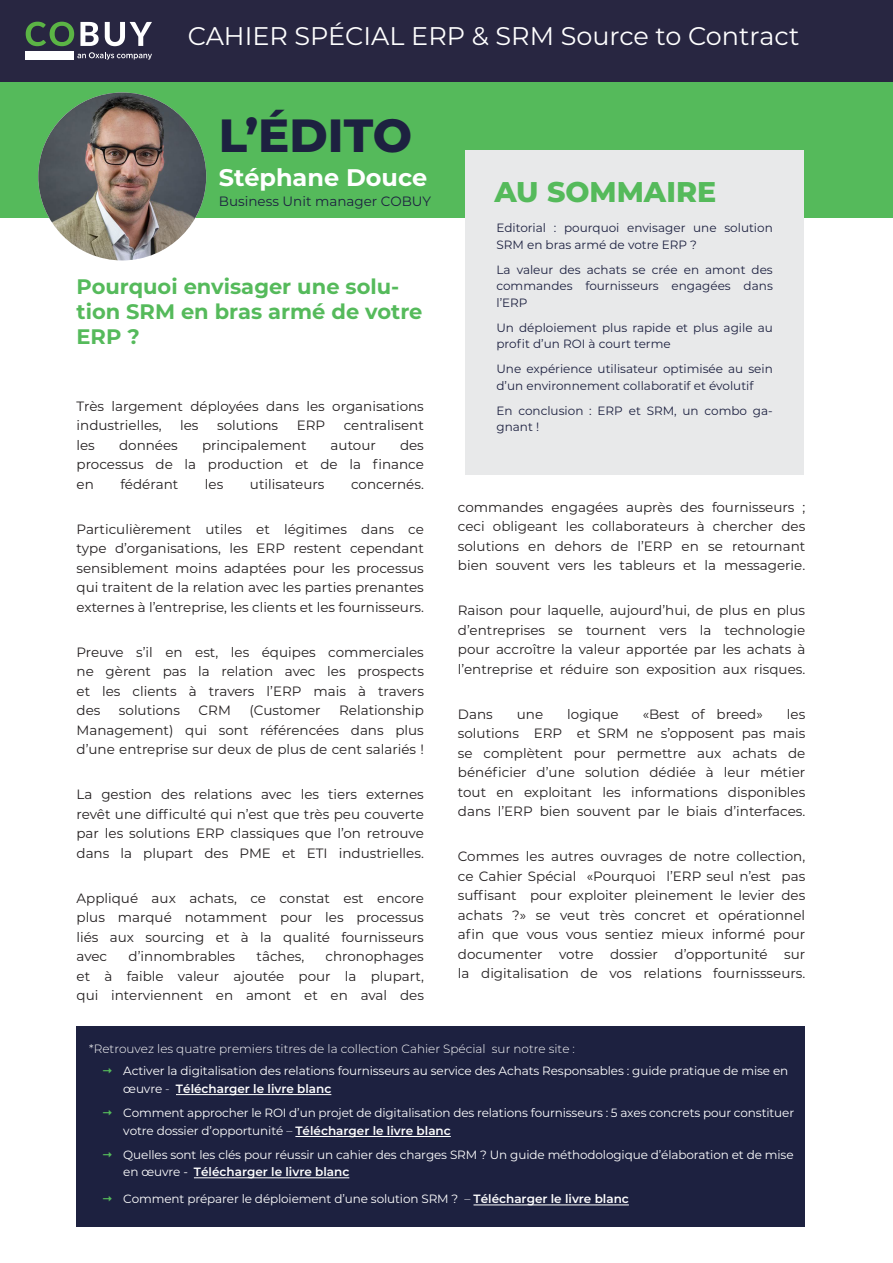
<style>
.page{position:relative;width:893px;height:1263px;background:#fff}
.page>*{position:absolute;margin:0;border:0;box-sizing:border-box;transform-origin:0 0}
.t1{font:800 46.5px "Montserrat";color:#1d2140}
.t2{font:800 28.5px "Montserrat";color:#55ba5b}
.Texte_labeur{font:25.5px "Montserrat";color:#fff}
.Auteur_édito{font:700 24px "Montserrat";color:#fff}
.Titre_vert_édito{font:700 21px/25.2px "Montserrat";color:#55ba5b}
.Labeur_édito{font:13.5px/19.5px "Montserrat";color:#231f20;text-align:justify}
.Fonction_auteur_édito{font:13.5px "Montserrat";color:#1d2140}
.t3{font:12px/23.9px "Montserrat";letter-spacing:-.01em;color:#fff}
.Sommaire_titres{font:12px/16.5px "Montserrat";color:#1d2140}
.t4{font:600 12px "Montserrat";color:#fff}
.s1{font-weight:300}
.s2{font-weight:600}
.s3{font-weight:400}
</style>
<div class="page">
<div style="left:0;top:81px;width:893px;height:137px;background:#55ba5b"></div>
<div style="left:466px;top:150px;width:338px;height:325px;background:#e8e9ea"></div>
<img style="left:38px;top:92px;width:168px;height:168px;border-radius:84px">
<div style="left:0;top:0;width:893px;height:81px;background:#282641"></div>
<svg style="left:26px;top:22px;width:48px;height:24px"></svg>
<svg style="left:80px;top:22px;width:19px;height:24px"></svg>
<svg style="left:105px;top:22px;width:47px;height:24px"></svg>
<div style="left:26px;top:51px;width:48px;height:9px;background:#fff"></div>
<svg style="left:77px;top:52px;width:75px;height:8px"></svg>
<div style="left:77px;top:1026px;width:728px;height:201px;background:#1d2140"></div>
<hr style="left:176px;top:1094px;width:155px;height:1px;background:#fff">
<hr style="left:295px;top:1136px;width:156px;height:1px;background:#fff">
<hr style="left:194px;top:1177px;width:155px;height:1px;background:#fff">
<hr style="left:473px;top:1204px;width:156px;height:1px;background:#fff">
<p class="Texte_labeur" style="left:188px;top:18px;width:613px">CAHIER SPÉCIAL ERP &amp; SRM Source to Contract</p>
<h1 class="t1" style="left:219px;top:102px;width:195px">L’ÉDITO</h1>
<p class="Auteur_édito" style="left:219px;top:160px;width:210px">Stéphane Douce</p>
<p class="Fonction_auteur_édito" style="left:219px;top:192px;width:213px">Business Unit manager COBUY</p>
<p class="Titre_vert_édito" style="left:77px;top:273px;width:347px">Pourquoi envisager une solu&shy;tion SRM en bras armé de votre<br>ERP ?</p>
<p class="Labeur_édito" style="left:77px;top:396px;width:349px">Très largement déployées dans les organisations industrielles,</p>
<p class="Labeur_édito" style="left:180px;top:415px;width:20px">les</p>
<p class="Labeur_édito" style="left:217px;top:415px;width:63px">solutions</p>
<p class="Labeur_édito" style="left:297px;top:415px;width:30px">ERP</p>
<p class="Labeur_édito" style="left:344px;top:415px;width:82px">centralisent</p>
<p class="Labeur_édito" style="left:77px;top:435px;width:349px;text-indent:323px">des processus de la production et de la finance en</p>
<p class="Labeur_édito" style="left:77px;top:435px;width:20px">les</p>
<p class="Labeur_édito" style="left:119px;top:435px;width:60px">données</p>
<p class="Labeur_édito" style="left:202px;top:435px;width:106px">principalement</p>
<p class="Labeur_édito" style="left:331px;top:435px;width:47px">autour</p>
<p class="Labeur_édito" style="left:120px;top:474px;width:59px">fédérant</p>
<p class="Labeur_édito" style="left:205px;top:474px;width:20px">les</p>
<p class="Labeur_édito" style="left:250px;top:474px;width:76px">utilisateurs</p>
<p class="Labeur_édito" style="left:351px;top:474px;width:74px">concernés.</p>
<p class="Labeur_édito" style="left:77px;top:519px;width:349px">Particulièrement utiles et légitimes dans ce type d’organisations, les ERP restent cependant sensiblement moins adaptées pour les processus qui traitent de la relation avec les parties prenantes externes à l’entreprise, les clients et les fournisseurs.</p>
<p class="Labeur_édito" style="left:77px;top:641px;width:349px">Preuve s’il en est, les équipes commerciales ne gèrent pas la relation avec les prospects et les clients à travers l’ERP mais à travers des</p>
<p class="Labeur_édito" style="left:77px;top:700px;width:349px;text-indent:263px">Relationship Management) qui sont référencées dans plus d’une entreprise sur deux de plus de cent salariés !</p>
<p class="Labeur_édito" style="left:77px;top:784px;width:349px">La gestion des relations avec les tiers externes revêt une difficulté qui n’est que très peu couverte par les solutions ERP classiques que l’on retrouve dans la plupart des PME et ETI industrielles.</p>
<p class="Labeur_édito" style="left:77px;top:887px;width:349px">Appliqué aux achats, ce constat est encore plus marqué notamment pour les processus liés aux sourcing et à la qualité fournisseurs avec</p>
<p class="Labeur_édito" style="left:119px;top:700px;width:63px">solutions</p>
<p class="Labeur_édito" style="left:199px;top:700px;width:34px">CRM</p>
<p class="Labeur_édito" style="left:249px;top:700px;width:73px">(Customer</p>
<p class="Labeur_édito" style="left:129px;top:946px;width:108px">d’innombrables</p>
<p class="Labeur_édito" style="left:257px;top:946px;width:49px">tâches,</p>
<p class="Labeur_édito" style="left:77px;top:946px;width:349px;text-indent:249px">chronophages et à faible valeur ajoutée pour la plupart, qui interviennent en amont et en aval des</p>
<h2 class="t2" style="left:494px;top:171px;width:223px">AU SOMMAIRE</h2>
<p class="Sommaire_titres" style="left:496px;top:219px;width:278px">Editorial : pourquoi envisager une solution<br>SRM en bras armé de votre ERP ?</p>
<p class="Sommaire_titres" style="left:496px;top:261px;width:278px;text-align:justify">La valeur des achats se crée en amont des commandes fournisseurs engagées dans l’ERP</p>
<p class="Sommaire_titres" style="left:496px;top:319px;width:278px">Un déploiement plus rapide et plus agile au profit d’un ROI à court terme</p>
<p class="Sommaire_titres" style="left:496px;top:360px;width:278px">Une expérience utilisateur optimisée au sein d’un environnement collaboratif et évolutif</p>
<p class="Sommaire_titres" style="left:496px;top:402px;width:278px">En conclusion : ERP et SRM, un combo ga&shy;gnant !</p>
<p class="Labeur_édito" style="left:458px;top:496px;width:349px">commandes engagées auprès des fournisseurs ; ceci obligeant les collaborateurs à chercher des solutions en dehors de l’ERP en se retournant bien souvent vers les tableurs et la messagerie.</p>
<p class="Labeur_édito" style="left:458px;top:600px;width:349px">Raison pour laquelle, aujourd’hui, de plus en plus d’entreprises se tournent vers la technologie pour accroître la valeur apportée par les achats à l’entreprise et réduire son exposition aux risques.</p>
<p class="Labeur_édito" style="left:458px;top:703px;width:36px">Dans</p>
<p class="Labeur_édito" style="left:517px;top:703px;width:28px">une</p>
<p class="Labeur_édito" style="left:567px;top:703px;width:53px">logique</p>
<p class="Labeur_édito" style="left:643px;top:703px;width:122px">«Best of breed»</p>
<p class="Labeur_édito" style="left:458px;top:703px;width:349px;text-indent:329px">les solutions ERP et SRM ne s’opposent pas mais se complètent pour permettre aux achats de bénéficier d’une solution dédiée à leur métier tout en exploitant les informations disponibles dans l’ERP bien souvent par le biais d’interfaces.</p>
<p class="Labeur_édito" style="left:458px;top:846px;width:349px">Commes les autres ouvrages de notre collection, ce Cahier Spécial «Pourquoi l’ERP seul n’est pas suffisant pour exploiter pleinement le levier des achats ?» se veut très concret et opérationnel afin que vous vous sentiez mieux informé pour documenter votre dossier d’opportunité sur la digitalisation de vos relations fournissseurs.</p>
<p class="t3" style="left:123px;top:1037px;width:666px;line-height:21.9px;text-indent:-34px"><span class="s1">*Retrouvez les quatre premiers titres de la collection Cahier Spécial sur notre site :<br></span>Activer la digitalisation des relations fournisseurs au service des Achats Responsables : guide pratique de mise en</p>
<p class="t3" style="left:123px;top:1076px;width:672px">œuvre <span class="s1">-</span> <span class="s2">Télécharger le livre blanc<br></span>Comment approcher le ROI d’un projet de digitalisation des relations fournisseurs : 5 axes concrets pour constituer</p>
<p class="t3" style="left:123px;top:1118px;width:672px">votre dossier d’opportunité <span class="s1">–</span> <span class="s2">Télécharger le livre blanc<br></span>Quelles sont les clés pour réussir un cahier des charges SRM ? Un guide méthodologique d’élaboration et de mise</p>
<p class="t4" style="left:123px;top:1163px;width:227px"><span class="s3">en œuvre -</span> Télécharger le livre blanc</p>
<p class="t3" style="left:123px;top:1186px;width:507px">Comment préparer le déploiement d’une solution SRM ? <span class="s1">–</span> <span class="s2">Télécharger le livre blanc</span></p>
</div>
